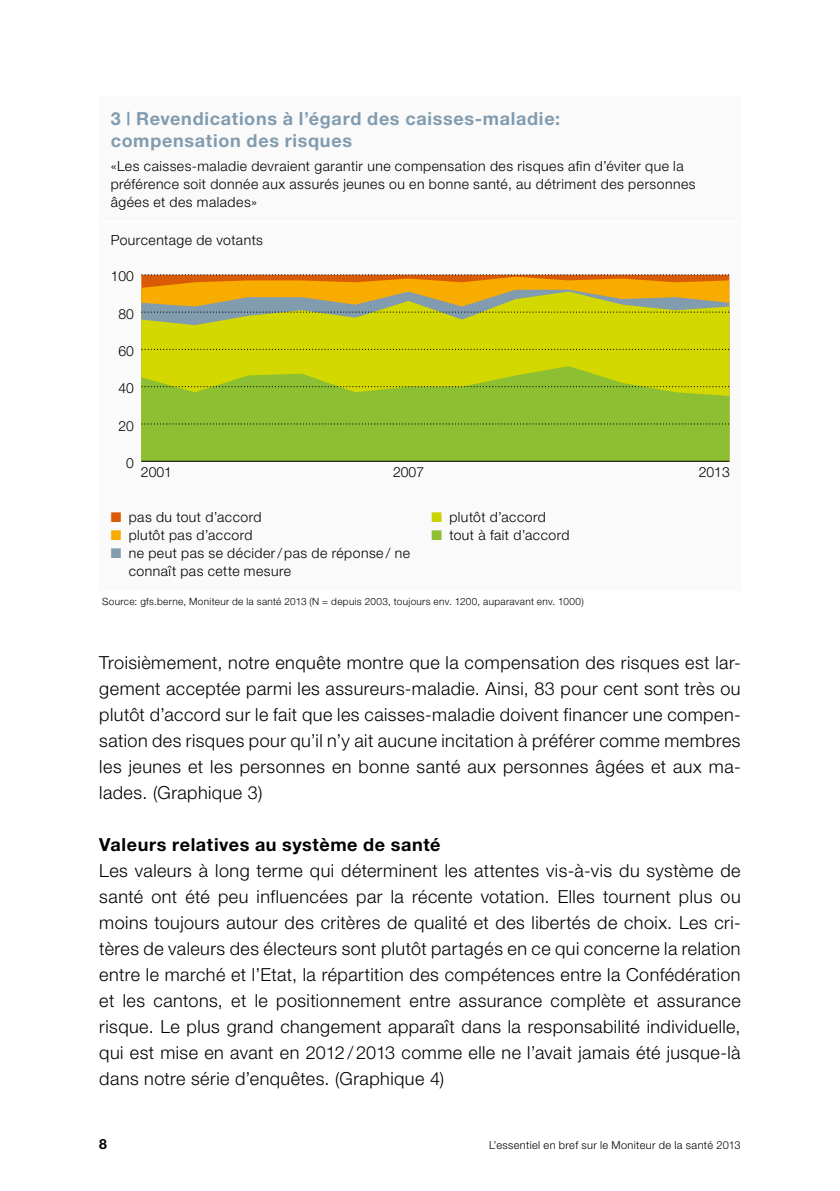
<style>
.page{position:relative;width:840px;height:1191px;background:#fff}
.page>*{position:absolute;margin:0;border:0;box-sizing:border-box;transform-origin:0 0}
.t1{font:300 18px/26px "Helvetica Neue";letter-spacing:.025em;color:#000;text-align:justify}
.t2{font:700 18px/22px "Helvetica Neue";letter-spacing:.04em;color:#819baf}
.t3{font:700 18px "Helvetica Neue";letter-spacing:.035em;color:#000}
.t4{font:300 14px/18px "Helvetica Neue";letter-spacing:.035em;color:#000}
.t5{font:700 14px "Helvetica Neue";color:#000}
.t6{font:300 11px "Helvetica Neue";letter-spacing:.035em;color:#000}
.t7{font:300 10px "Helvetica Neue";letter-spacing:.035em;color:#000}
.s1{color:#da5b07}
.s2{color:#f8ac00}
.s3{color:#819baf}
.s4{color:#c8d300}
.s5{color:#8cbf32}
</style>
<div class="page">
<div style="left:99px;top:96px;width:641px;height:494px;background:#fafafa"></div>
<hr style="left:99px;top:221px;width:641px;height:2px;background:#fff">
<svg style="left:141px;top:277px;width:588px;height:13px;background:#ef9402"></svg>
<svg style="left:141px;top:292px;width:588px;height:74px;background:#caca19"></svg>
<svg style="left:141px;top:366px;width:588px;height:95px;background:#97c228"></svg>
<hr style="left:141px;top:461px;width:588px;height:1px;background:#000">
<svg style="left:142px;top:423px;width:586px;height:1px"></svg>
<svg style="left:142px;top:386px;width:586px;height:1px"></svg>
<svg style="left:142px;top:349px;width:586px;height:1px"></svg>
<svg style="left:142px;top:311px;width:586px;height:2px"></svg>
<svg style="left:142px;top:274px;width:586px;height:1px"></svg>
<p class="t2" style="left:111px;top:107px;width:451px">3 | Revendications à l’égard des caisses-maladie: compensation des risques</p>
<p class="t4" style="left:111px;top:157px;width:586px">«Les caisses-maladie devraient garantir une compensation des risques afin d’éviter que la préférence soit donnée aux assurés jeunes ou en bonne santé, au détriment des personnes âgées et des malades»</p>
<p class="t4" style="left:111px;top:231px;width:154px">Pourcentage de votants</p>
<p class="t4" style="left:111px;top:267px;width:25px">100</p>
<p class="t4" style="left:118px;top:304px;width:17px">80</p>
<p class="t4" style="left:118px;top:342px;width:17px">60</p>
<p class="t4" style="left:118px;top:379px;width:17px">40</p>
<p class="t4" style="left:118px;top:416px;width:17px">20</p>
<p class="t4" style="left:126px;top:453px;width:9px">0</p>
<p class="t4" style="left:141px;top:463px;width:33px">2001</p>
<p class="t4" style="left:393px;top:463px;width:33px">2007</p>
<p class="t4" style="left:698px;top:463px;width:33px">2013</p>
<p class="t4" style="left:111px;top:508px;width:152px"><span class="s1">■</span> pas du tout d’accord</p>
<p class="t4" style="left:111px;top:526px;width:143px"><span class="s2">■</span> plutôt pas d’accord</p>
<p class="t4" style="left:129px;top:544px;width:282px;text-indent:-18px"><span class="s3">■</span> ne peut pas se décider/ pas de réponse / ne connaît pas cette mesure</p>
<p class="t4" style="left:431px;top:508px;width:116px"><span class="s4">■</span> plutôt d’accord</p>
<p class="t4" style="left:431px;top:526px;width:140px"><span class="s5">■</span> tout à fait d’accord</p>
<p class="t7" style="left:102px;top:595px;width:483px">Source: gfs.berne, Moniteur de la santé 2013 (N = depuis 2003, toujours env. 1200, auparavant env. 1000)</p>
<p class="t1" style="left:99px;top:649px;width:642px">Troisièmement, notre enquête montre que la compensation des risques est lar&shy;gement acceptée parmi les assureurs-maladie. Ainsi, 83 pour cent sont très ou plutôt d’accord sur le fait que les caisses-maladie doivent financer une compen&shy;sation des risques pour qu’il n’y ait aucune incitation à préférer comme membres les jeunes et les personnes en bonne santé aux personnes âgées et aux ma&shy;lades. (Graphique 3)</p>
<p class="t3" style="left:99px;top:833px;width:342px">Valeurs relatives au système de santé</p>
<p class="t1" style="left:99px;top:857px;width:642px">Les valeurs à long terme qui déterminent les attentes vis-à-vis du système de santé ont été peu influencées par la récente votation. Elles tournent plus ou moins toujours autour des critères de qualité et des libertés de choix. Les cri&shy;tères de valeurs des électeurs sont plutôt partagés en ce qui concerne la relation entre le marché et l’Etat, la répartition des compétences entre la Confédération et les cantons, et le positionnement entre assurance complète et assurance risque. Le plus grand changement apparaît dans la responsabilité individuelle, qui est mise en avant en 2012 /2013 comme elle ne l’avait jamais été jusque-là dans notre série d’enquêtes. (Graphique 4)</p>
<p class="t5" style="left:99px;top:1135px;width:9px">8</p>
<p class="t6" style="left:489px;top:1138px;width:253px">L’essentiel en bref sur le Moniteur de la santé 2013</p>
</div>
